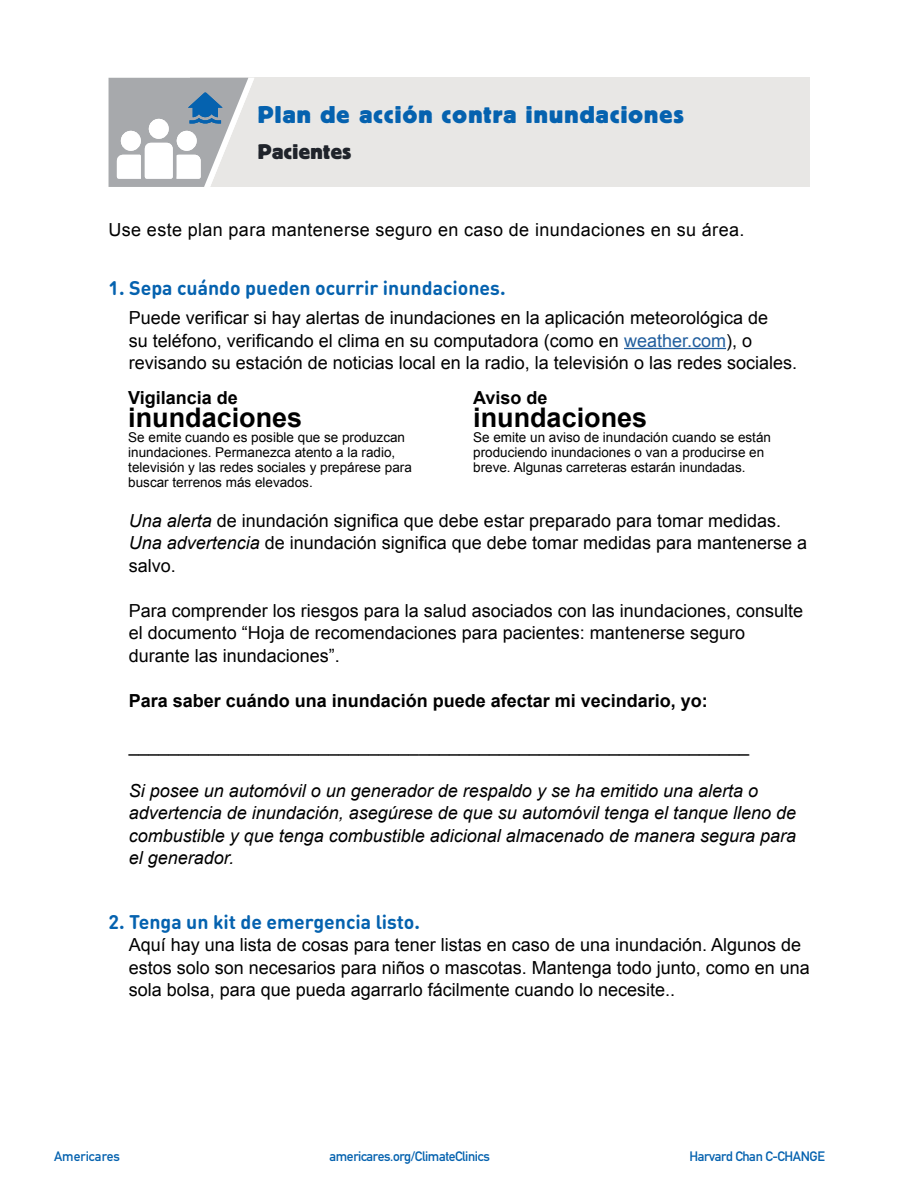
<style>
.page{position:relative;width:918px;height:1188px;background:#fff}
.page>*{position:absolute;margin:0;border:0;box-sizing:border-box;transform-origin:0 0}
.t1{font:700 27px "Arial";color:#000}
.t2{font:700 24px "Block Berthold BQ";letter-spacing:.05em;color:#0562af}
.t3{font:700 21px "Block Berthold BQ";letter-spacing:.02em;color:#20242b}
.t4{font:18px/22.5px "Arial";color:#000}
.t5{font:italic 18px/22.5px "Arial";color:#000}
.t6{font:700 18px "Arial";color:#000}
.t7{font:18px "Arial";letter-spacing:.02em;color:#000}
.t8{font:13.5px/15px "Arial";color:#000}
.t9{font:700 13.5px "DIN Alternate";letter-spacing:-.03em;color:#0562af}
.t10{font:700 13.5px "DIN Alternate";color:#0562af}
.t11{font:700 9.75px "DIN Round OT";color:#0562af}
.s1{color:#215e9e}
.s2{font-style:italic}
</style>
<div class="page">
<div style="left:191px;top:78px;width:619px;height:109px;background:#e8e7e5"></div>
<hr style="left:624px;top:348px;width:102px;height:1px;background:#215e9e">
<svg style="left:109px;top:78px;width:145px;height:109px"></svg>
<h2 class="t2" style="left:258px;top:101px;width:427px">Plan de acción contra inundaciones</h2>
<p class="t3" style="left:258px;top:140px;width:95px">Pacientes</p>
<p class="t7" style="left:109px;top:222px;width:637px">Use este plan para mantenerse seguro en caso de inundaciones en su área.</p>
<p class="t11" style="left:109px;top:286px;width:399px">1. Sepa cuándo pueden ocurrir inundaciones.</p>
<p class="t4" style="left:129px;top:307px;width:670px">Puede veri昀椀car si hay alertas de inundaciones en la aplicación meteorológica de<br>su teléfono, veri昀椀cando el clima en su computadora (como en <span class="s1">weather.com</span>), o revisando su estación de noticias local en la radio, la televisión o las redes sociales.</p>
<p class="t6" style="left:128px;top:391px;width:111px">Vigilancia de</p>
<h1 class="t1" style="left:128px;top:407px;width:176px">inundaciones</h1>
<p class="t8" style="left:128px;top:430px;width:285px">Se emite cuando es posible que se produzcan inundaciones. Permanezca atento a la radio, televisión y las redes sociales y prepárese para buscar terrenos más elevados.</p>
<p class="t6" style="left:473px;top:391px;width:76px">Aviso de</p>
<h1 class="t1" style="left:473px;top:407px;width:176px">inundaciones</h1>
<p class="t8" style="left:473px;top:430px;width:299px">Se emite un aviso de inundación cuando se están produciendo inundaciones o van a producirse en breve. Algunas carreteras estarán inundadas.</p>
<p class="t4" style="left:129px;top:509px;width:680px"><span class="s2">Una alerta</span> de inundación signi昀椀ca que debe estar preparado para tomar medidas.<br><span class="s2">Una advertencia</span> de inundación signi昀椀ca que debe tomar medidas para mantenerse a salvo.</p>
<p class="t4" style="left:129px;top:601px;width:676px">Para comprender los riesgos para la salud asociados con las inundaciones, consulte el documento “Hoja de recomendaciones para pacientes: mantenerse seguro durante las inundaciones”.</p>
<p class="t6" style="left:129px;top:693px;width:581px">Para saber cuándo una inundación puede afectar mi vecindario, yo:</p>
<p class="t4" style="left:129px;top:736px;width:622px">______________________________________________________________</p>
<p class="t5" style="left:129px;top:781px;width:669px">Si posee un automóvil o un generador de respaldo y se ha emitido una alerta o advertencia de inundación, asegúrese de que su automóvil tenga el tanque lleno de combustible y que tenga combustible adicional almacenado de manera segura para el generador.</p>
<p class="t11" style="left:109px;top:920px;width:313px">2. Tenga un kit de emergencia listo.</p>
<p class="t4" style="left:129px;top:934px;width:683px">Aquí hay una lista de cosas para tener listas en caso de una inundación. Algunos de estos solo son necesarios para niños o mascotas. Mantenga todo junto, como en una sola bolsa, para que pueda agarrarlo fácilmente cuando lo necesite..</p>
<p class="t10" style="left:54px;top:1152px;width:67px">Americares</p>
<p class="t9" style="left:330px;top:1152px;width:162px">americares.org/ClimateClinics</p>
<p class="t9" style="left:690px;top:1152px;width:137px">Harvard Chan C-CHANGE</p>
</div>
